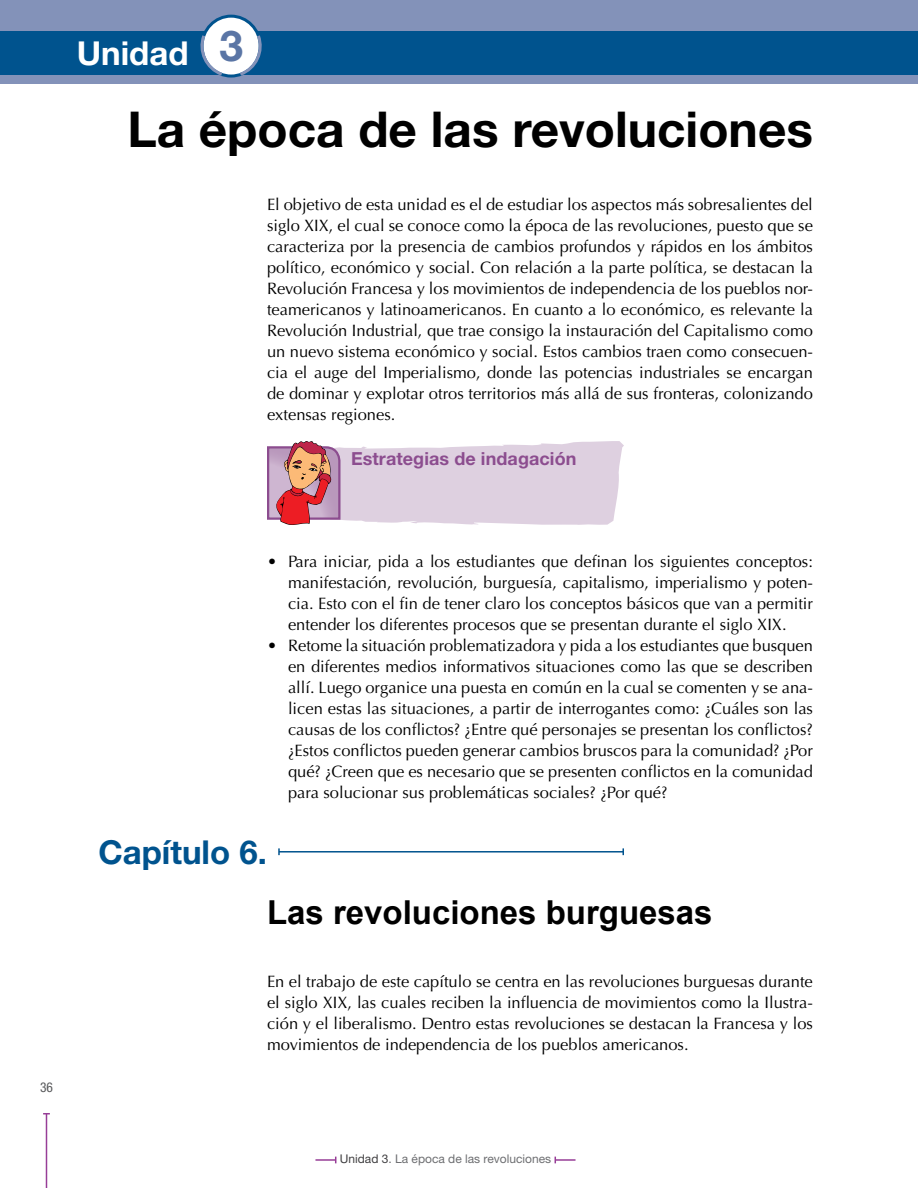
<style>
.page{position:relative;width:918px;height:1188px;background:#fff}
.page>*{position:absolute;margin:0;border:0;box-sizing:border-box;transform-origin:0 0}
.t1{font:700 49.5px "Helvetica Neue LT Std";color:#000}
.t2{font:700 33px "Arial";color:#000}
.t3{font:700 33px "Helvetica Neue LT Std";color:#00538e}
.t4{font:700 33px "Helvetica Neue LT Std";color:#fff}
.t5{font:700 18px "Helvetica Neue LT Std";letter-spacing:.005em;color:#8c4d8f}
.t6{font:16.5px/21px "Optima LT Std";color:#000;text-align:justify}
.t7{font:condensed 13.5px "Helvetica Neue LT Std";color:#58595b}
.t8{font:12px "Helvetica Neue LT Std";color:#6d6e71}
.s1{font-size:42.6px;color:#5a75a5}
.s2{color:#414042}
</style>
<div class="page">
<hr style="left:46px;top:1114px;width:1px;height:74px;background:#973d97">
<div style="left:0;top:0;width:918px;height:84px;background:#8392b9"></div>
<div style="left:0;top:32px;width:918px;height:43px;background:#00538e"></div>
<div style="left:202px;top:16px;width:58px;height:60px;background:#fff;border-radius:50%"></div>
<div style="left:200px;top:15px;width:62px;height:63px;border:3px solid #00538e;border-radius:50%"></div>
<svg style="left:200px;top:32px;width:26px;height:46px"></svg>
<svg style="left:237px;top:32px;width:25px;height:45px"></svg>
<hr style="left:279px;top:851px;width:344px;height:2px;background:#00538e">
<svg style="left:278px;top:848px;width:2px;height:7px"></svg>
<svg style="left:622px;top:848px;width:2px;height:7px"></svg>
<svg style="left:267px;top:441px;width:357px;height:84px;background:#dac1cf"></svg>
<hr style="left:315px;top:1159px;width:21px;height:2px;background:#973d97">
<hr style="left:555px;top:1159px;width:21px;height:2px;background:#973d97">
<h2 class="t4" style="left:77px;top:33px;width:168px">Unidad <span class="s1">3</span></h2>
<h1 class="t1" style="left:127px;top:99px;width:687px">La época de las revoluciones</h1>
<p class="t6" style="left:267px;top:194px;width:548px">El objetivo de esta unidad es el de estudiar los aspectos más sobresalientes del siglo XIX, el cual se conoce como la época de las revoluciones, puesto que se caracteriza por la presencia de cambios profundos y rápidos en los ámbitos político, económico y social. Con relación a la parte política, se destacan la Revolución Francesa y los movimientos de independencia de los pueblos nor&shy;teamericanos y latinoamericanos. En cuanto a lo económico, es relevante la Revolución Industrial, que trae consigo la instauración del capitalismo como un nuevo sistema económico y social. Estos cambios traen como consecuen&shy;cia el auge del Imperialismo, donde las potencias industriales se encargan de dominar y explotar otros territorios más allá de sus fronteras, colonizando extensas regiones.</p>
<p class="t5" style="left:351px;top:448px;width:227px">Estrategias de indagación</p>
<p class="t7" style="left:40px;top:1079px;width:14px">36</p>
<p class="t6" style="left:288px;top:551px;width:527px;text-indent:-21px">• Para iniciar, pida a los estudiantes que definan los siguientes conceptos: manifestación, revolución, burguesía, capitalismo, imperialismo y poten&shy;cia. Esto con el fin de tener claro los conceptos básicos que van a permitir entender los diferentes procesos que se presentan durante el siglo XIX.</p>
<p class="t6" style="left:288px;top:635px;width:527px;text-indent:-21px">• Retome la situación problematizadora y pida a los estudiantes que busquen en diferentes medios informativos situaciones como las que se describen allí. Luego organice una puesta en común en la cual se comenten y se ana&shy;licen estas las situaciones, a partir de interrogantes como: ¿cuáles son las causas de los conflictos? ¿Entre qué personajes se presentan los conflictos? ¿Estos conflictos pueden generar cambios bruscos para la comunidad? ¿Por qué? ¿Creen que es necesario que se presenten conflictos en la comunidad para solucionar sus problemáticas sociales? ¿Por qué?</p>
<h2 class="t3" style="left:98px;top:831px;width:170px">Capítulo 6.</h2>
<h2 class="t2" style="left:267px;top:890px;width:447px">Las revoluciones burguesas</h2>
<p class="t6" style="left:267px;top:971px;width:548px">En el trabajo de este capítulo se centra en las revoluciones burguesas durante el siglo XIX, las cuales reciben la influencia de movimientos como la Ilustra&shy;ción y el liberalismo. Dentro estas revoluciones se destacan la francesa y los movimientos de independencia de los pueblos americanos.</p>
<p class="t8" style="left:340px;top:1152px;width:213px"><span class="s2">Unidad 3</span>. La época de las revoluciones</p>
</div>
